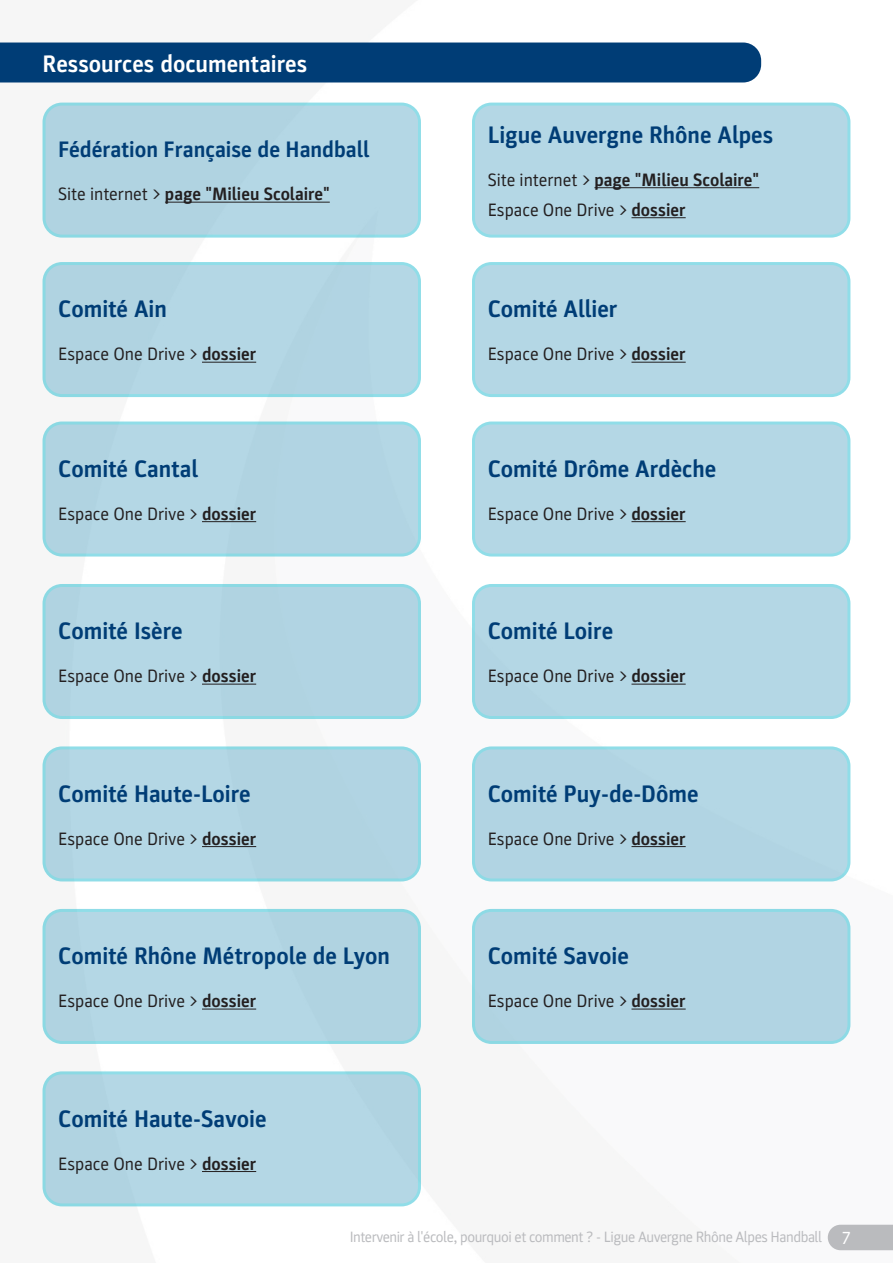
<style>
.page{position:relative;width:893px;height:1263px;background:#fff}
.page>*{position:absolute;margin:0;border:0;box-sizing:border-box;transform-origin:0 0}
.t1{font:700 24px "Parka";color:#003d76}
.t2{font:700 24px "Parka";color:#fff}
.t3{font:700 22.5px "Parka";color:#003d76}
.t4{font:18px "Parka";color:#231f20}
.t5{font:700 18px "Parka";color:#231f20}
.t6{font:18px "Parka";color:#fff}
.t7{font:15px "Parka";letter-spacing:-.03em;color:#babbbe}
.s1{font-weight:400}
.s2{font-weight:700}
</style>
<div class="page">
<img style="left:0;top:42px;width:893px;height:1209px">
<div style="left:0;top:43px;width:761px;height:39px;background:#003d76"></div>
<div style="left:828px;top:1225px;width:65px;height:25px;background:#babbbe"></div>
<div style="left:473px;top:104px;width:376px;height:132px;background:#b4d7e5;border-radius:18px"></div>
<div style="left:472px;top:103px;width:378px;height:135px;border:3px solid #12b8ce;border-radius:18px"></div>
<hr style="left:594px;top:187px;width:165px;height:1px;background:#231f20">
<hr style="left:631px;top:217px;width:55px;height:1px;background:#231f20">
<div style="left:44px;top:104px;width:375px;height:132px;background:#b0d3e1;border-radius:18px"></div>
<div style="left:43px;top:103px;width:378px;height:135px;border:3px solid #12b8ce;border-radius:18px"></div>
<hr style="left:165px;top:202px;width:165px;height:1px;background:#231f20">
<div style="left:44px;top:264px;width:375px;height:132px;background:#b4d7e5;border-radius:18px"></div>
<div style="left:43px;top:262px;width:378px;height:135px;border:3px solid #12b8ce;border-radius:18px"></div>
<hr style="left:202px;top:362px;width:54px;height:1px;background:#231f20">
<div style="left:473px;top:264px;width:376px;height:132px;background:#b4d7e5;border-radius:18px"></div>
<div style="left:472px;top:262px;width:378px;height:135px;border:3px solid #12b8ce;border-radius:18px"></div>
<hr style="left:631px;top:362px;width:55px;height:1px;background:#231f20">
<div style="left:44px;top:423px;width:375px;height:132px;background:#b1d4e3;border-radius:18px"></div>
<div style="left:43px;top:421px;width:378px;height:135px;border:3px solid #12b8ce;border-radius:18px"></div>
<hr style="left:202px;top:521px;width:54px;height:1px;background:#231f20">
<div style="left:473px;top:423px;width:376px;height:132px;background:#b4d7e5;border-radius:18px"></div>
<div style="left:472px;top:421px;width:378px;height:135px;border:3px solid #12b8ce;border-radius:18px"></div>
<hr style="left:631px;top:521px;width:55px;height:1px;background:#231f20">
<div style="left:44px;top:585px;width:375px;height:132px;background:#b1d4e3;border-radius:18px"></div>
<div style="left:43px;top:584px;width:378px;height:135px;border:3px solid #12b8ce;border-radius:18px"></div>
<hr style="left:202px;top:684px;width:54px;height:1px;background:#231f20">
<div style="left:473px;top:585px;width:376px;height:132px;background:#b4d7e5;border-radius:18px"></div>
<div style="left:472px;top:584px;width:378px;height:135px;border:3px solid #12b8ce;border-radius:18px"></div>
<hr style="left:631px;top:684px;width:55px;height:1px;background:#231f20">
<div style="left:44px;top:748px;width:375px;height:132px;background:#b1d4e3;border-radius:18px"></div>
<div style="left:43px;top:746px;width:378px;height:135px;border:3px solid #12b8ce;border-radius:18px"></div>
<hr style="left:202px;top:846px;width:54px;height:1px;background:#231f20">
<div style="left:473px;top:748px;width:376px;height:132px;background:#b1d4e3;border-radius:18px"></div>
<div style="left:472px;top:746px;width:378px;height:135px;border:3px solid #12b8ce;border-radius:18px"></div>
<hr style="left:631px;top:846px;width:55px;height:1px;background:#231f20">
<div style="left:44px;top:910px;width:375px;height:132px;background:#b4d7e5;border-radius:18px"></div>
<div style="left:43px;top:909px;width:378px;height:135px;border:3px solid #12b8ce;border-radius:18px"></div>
<hr style="left:202px;top:1008px;width:54px;height:1px;background:#231f20">
<div style="left:473px;top:910px;width:376px;height:132px;background:#b1d4e3;border-radius:18px"></div>
<div style="left:472px;top:909px;width:378px;height:135px;border:3px solid #12b8ce;border-radius:18px"></div>
<hr style="left:631px;top:1008px;width:55px;height:1px;background:#231f20">
<div style="left:44px;top:1073px;width:375px;height:132px;background:#b4d7e5;border-radius:18px"></div>
<div style="left:43px;top:1071px;width:378px;height:135px;border:3px solid #12b8ce;border-radius:18px"></div>
<hr style="left:202px;top:1171px;width:54px;height:1px;background:#231f20">
<p class="t2" style="left:43px;top:50px;width:266px">Ressources documentaires</p>
<p class="t3" style="left:58px;top:137px;width:312px">Fédération Française de Handball</p>
<p class="t5" style="left:58px;top:184px;width:273px"><span class="s1">Site internet &gt;</span> page "Milieu Scolaire"</p>
<p class="t1" style="left:58px;top:296px;width:110px">Comité Ain</p>
<p class="t4" style="left:58px;top:344px;width:199px">Espace One Drive &gt; <span class="s2">dossier</span></p>
<p class="t1" style="left:58px;top:455px;width:141px">Comité Cantal</p>
<p class="t4" style="left:58px;top:504px;width:199px">Espace One Drive &gt; <span class="s2">dossier</span></p>
<p class="t1" style="left:58px;top:617px;width:126px">Comité Isère</p>
<p class="t4" style="left:58px;top:666px;width:199px">Espace One Drive &gt; <span class="s2">dossier</span></p>
<p class="t1" style="left:58px;top:780px;width:194px">Comité Haute-Loire</p>
<p class="t4" style="left:58px;top:829px;width:199px">Espace One Drive &gt; <span class="s2">dossier</span></p>
<p class="t1" style="left:58px;top:942px;width:333px">Comité Rhône Métropole de Lyon</p>
<p class="t4" style="left:58px;top:991px;width:199px">Espace One Drive &gt; <span class="s2">dossier</span></p>
<p class="t1" style="left:488px;top:121px;width:287px">Ligue Auvergne Rhône Alpes</p>
<p class="t5" style="left:488px;top:170px;width:273px"><span class="s1">Site internet &gt;</span> page "Milieu Scolaire"</p>
<p class="t4" style="left:488px;top:200px;width:199px">Espace One Drive &gt; <span class="s2">dossier</span></p>
<p class="t1" style="left:488px;top:296px;width:131px">Comité Allier</p>
<p class="t4" style="left:488px;top:344px;width:199px">Espace One Drive &gt; <span class="s2">dossier</span></p>
<p class="t1" style="left:488px;top:455px;width:230px">Comité Drôme Ardèche</p>
<p class="t4" style="left:488px;top:504px;width:199px">Espace One Drive &gt; <span class="s2">dossier</span></p>
<p class="t1" style="left:488px;top:617px;width:127px">Comité Loire</p>
<p class="t4" style="left:488px;top:666px;width:199px">Espace One Drive &gt; <span class="s2">dossier</span></p>
<p class="t1" style="left:488px;top:780px;width:212px">Comité Puy-de-Dôme</p>
<p class="t4" style="left:488px;top:829px;width:199px">Espace One Drive &gt; <span class="s2">dossier</span></p>
<p class="t1" style="left:488px;top:942px;width:143px">Comité Savoie</p>
<p class="t4" style="left:488px;top:991px;width:199px">Espace One Drive &gt; <span class="s2">dossier</span></p>
<p class="t1" style="left:58px;top:1105px;width:210px">Comité Haute-Savoie</p>
<p class="t4" style="left:58px;top:1153px;width:199px">Espace One Drive &gt; <span class="s2">dossier</span></p>
<p class="t7" style="left:350px;top:1228px;width:474px">Intervenir à l'école, pourquoi et comment ? - Ligue Auvergne Rhône Alpes Handball</p>
<p class="t6" style="left:842px;top:1228px;width:10px">7</p>
</div>
